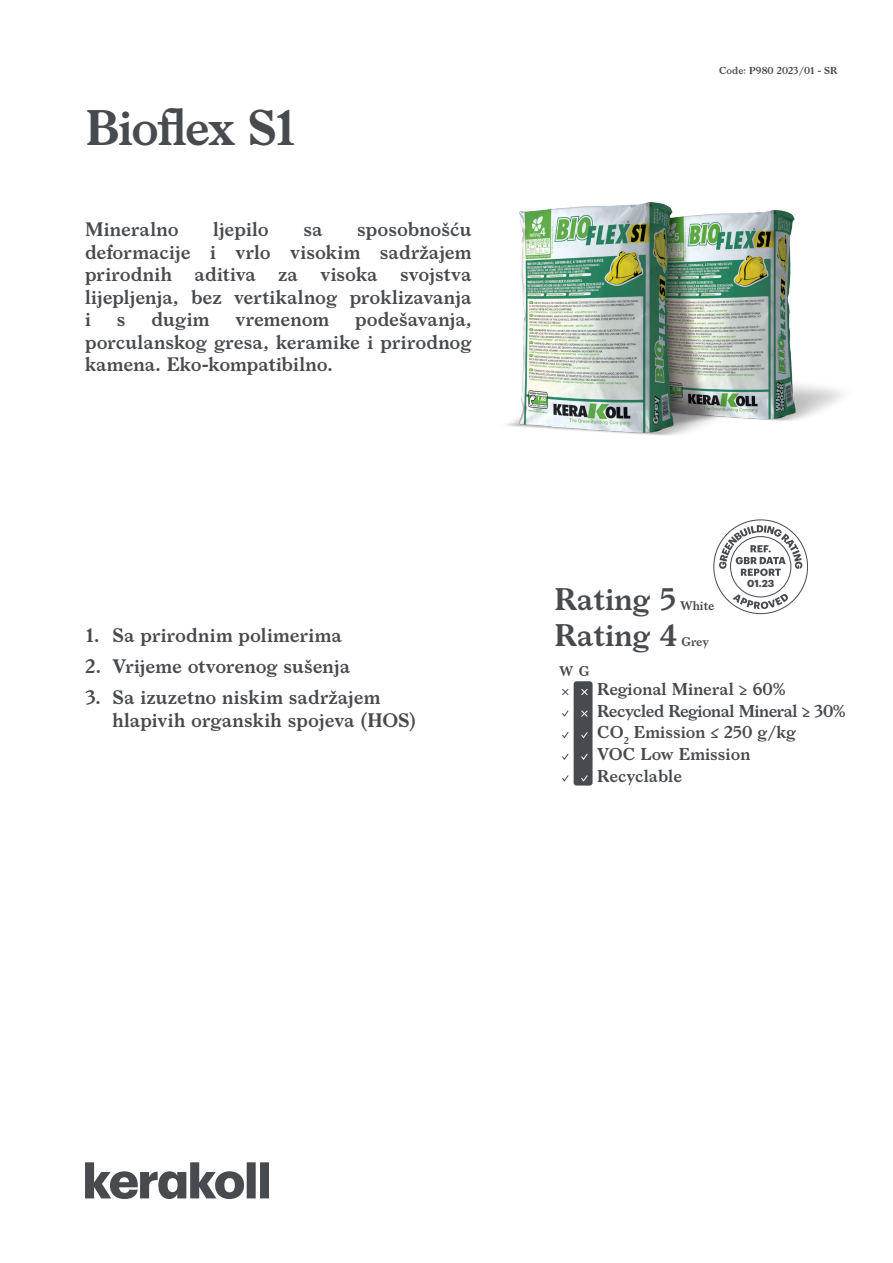
<style>
.page{position:relative;width:893px;height:1263px;background:#fff}
.page>*{position:absolute;margin:0;border:0;box-sizing:border-box;transform-origin:0 0}
.notag_cover_nome_pr{font:600 48px "Larish Neue";letter-spacing:-.045em;color:#474a4e}
.cover_eco{font:600 30px "Larish Neue";color:#474a4e}
.cover_descrizione_pr{font:600 18.75px/22.5px "Larish Neue";color:#474a4e;text-align:justify}
.notag_cover_voci_ra{font:600 16.5px "Larish Neue";color:#474a4e}
.notag_cover_voci_ra-2{font:600 16.5px "Larish Neue";letter-spacing:-.03em;color:#474a4e}
.cover_spunte_voci_ra{font:600 13.5px "Larish Neue";color:#474a4e}
.cover_eco-2{font:600 12px "Larish Neue";color:#474a4e}
.cover_datareport{font:700 10.05px "Graphik";color:#474a4e}
.t1{font:600 9.75px "Larish Neue";color:#474a4e}
</style>
<div class="page">
<svg style="left:85px;top:1162px;width:184px;height:37px"></svg>
<svg style="left:713px;top:519px;width:95px;height:95px"></svg>
<img style="left:506px;top:202px;width:337px;height:234px">
<div style="left:574px;top:682px;width:18px;height:103px;background:#474a4e;border-radius:2px"></div>
<div style="left:574px;top:681px;width:19px;height:104px;border:2px solid #474a4e;border-radius:2px"></div>
<svg style="left:562px;top:689px;width:7px;height:7px"></svg>
<svg style="left:581px;top:689px;width:7px;height:6px"></svg>
<svg style="left:562px;top:710px;width:7px;height:7px"></svg>
<svg style="left:581px;top:710px;width:7px;height:7px"></svg>
<svg style="left:562px;top:732px;width:7px;height:7px"></svg>
<svg style="left:581px;top:732px;width:7px;height:7px"></svg>
<svg style="left:562px;top:753px;width:7px;height:7px"></svg>
<svg style="left:581px;top:753px;width:7px;height:7px"></svg>
<svg style="left:562px;top:775px;width:7px;height:7px"></svg>
<svg style="left:581px;top:775px;width:7px;height:7px"></svg>
<p class="notag_cover_nome_pr" style="left:85px;top:91px;width:214px">Bioflex S1</p>
<p class="cover_descrizione_pr" style="left:85px;top:217px;width:388px;text-indent:272px">sposobnošću deformacije i vrlo visokim sadržajem prirodnih aditiva za visoka svojstva lijepljenja, bez vertikalnog proklizavanja i</p>
<p class="cover_descrizione_pr" style="left:85px;top:217px;width:95px">Mineralno</p>
<p class="cover_descrizione_pr" style="left:213px;top:217px;width:57px">ljepilo</p>
<p class="cover_descrizione_pr" style="left:303px;top:217px;width:21px">sa</p>
<p class="cover_descrizione_pr" style="left:85px;top:307px;width:388px;text-indent:270px">podešavanja, porculanskog gresa, keramike i prirodnog kamena. Eko-kompatibilno.</p>
<p class="cover_descrizione_pr" style="left:117px;top:307px;width:10px">s</p>
<p class="cover_descrizione_pr" style="left:151px;top:307px;width:59px">dugim</p>
<p class="cover_descrizione_pr" style="left:235px;top:307px;width:95px">vremenom</p>
<p class="cover_descrizione_pr" style="left:85px;top:623px;width:258px">1. Sa prirodnim polimerima</p>
<p class="cover_descrizione_pr" style="left:85px;top:654px;width:266px">2. Vrijeme otvorenog sušenja</p>
<p class="cover_descrizione_pr" style="left:112px;top:685px;width:305px;text-indent:-27px">3. Sa izuzetno niskim sadržajem hlapivih organskih spojeva (HOS)</p>
<p class="t1" style="left:719px;top:63px;width:120px">Code: P980 2023/01 - SR</p>
<p class="cover_eco" style="left:554px;top:576px;width:123px">Rating 5</p>
<p class="cover_eco-2" style="left:680px;top:596px;width:36px">White</p>
<p class="cover_eco" style="left:554px;top:612px;width:125px">Rating 4</p>
<p class="cover_eco-2" style="left:681px;top:632px;width:29px">Grey</p>
<p class="cover_spunte_voci_ra" style="left:559px;top:660px;width:32px">W G</p>
<p class="cover_datareport" style="left:747px;top:575px;width:29px">01.23</p>
<p class="notag_cover_voci_ra" style="left:597px;top:676px;width:190px">Regional Mineral ≥ 60%</p>
<p class="notag_cover_voci_ra-2" style="left:597px;top:698px;width:250px">Recycled Regional Mineral ≥ 30%</p>
<p class="notag_cover_voci_ra" style="left:597px;top:720px;width:200px">CO<sub>2</sub> Emission ≤ 250 g/kg</p>
<p class="notag_cover_voci_ra" style="left:597px;top:741px;width:155px">VOC Low Emission</p>
<p class="notag_cover_voci_ra" style="left:597px;top:763px;width:86px">Recyclable</p>
</div>
